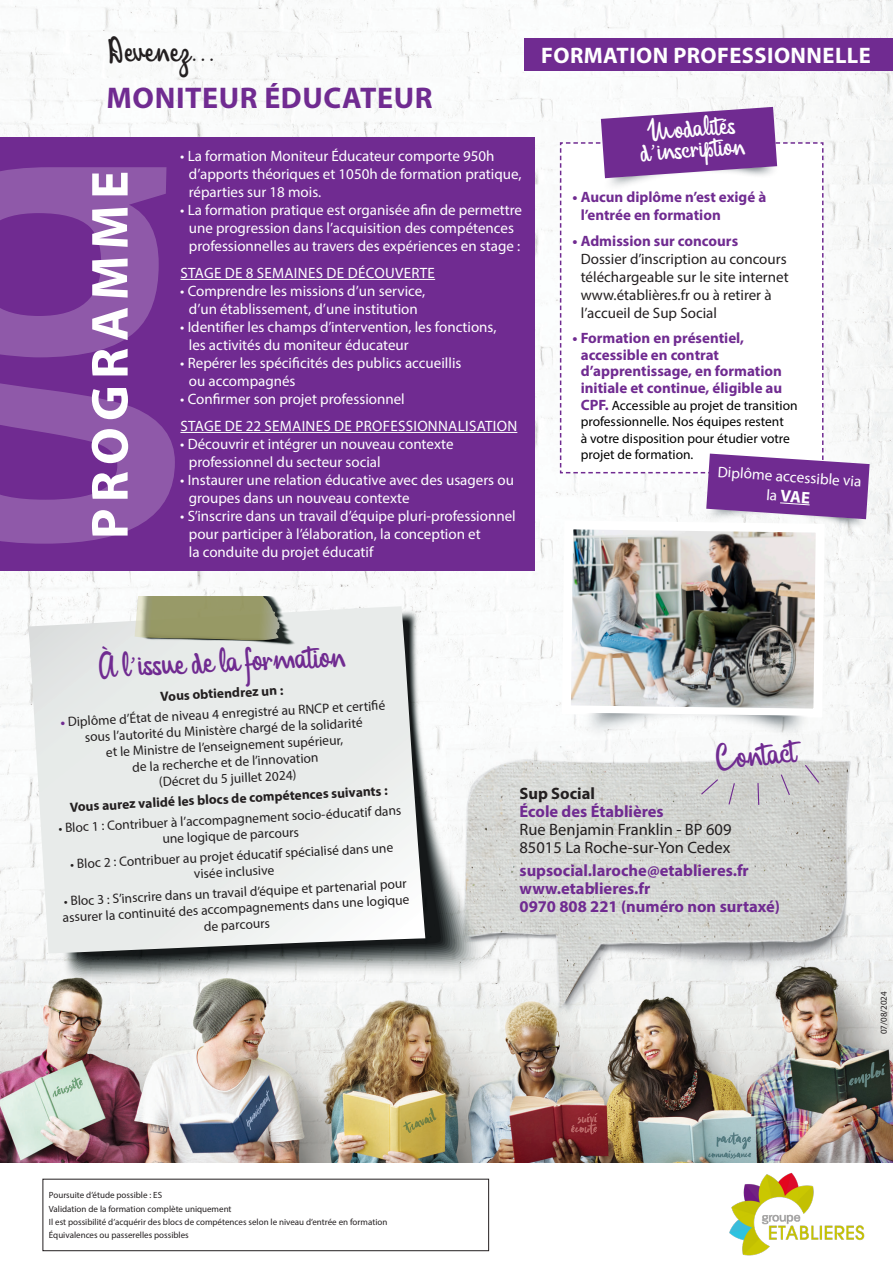
<style>
.page{position:relative;width:893px;height:1263px;background:#fff}
.page>*{position:absolute;margin:0;border:0;box-sizing:border-box;transform-origin:0 0}
.t1{font:700 52.5px "Myriad Pro";letter-spacing:.12em;color:#fff}
.t2{font:31.5px "Mandela Script Personal Use";color:#702b91}
.t3{font:700 30px "Myriad Pro";letter-spacing:.02em;color:#702b91}
.t4{font:30px "Mandela Script Personal Use";letter-spacing:.02em;color:#231f20}
.t5{font:25.5px "Mandela Script Personal Use";color:#fff}
.t6{font:700 22.5px "Myriad Pro";letter-spacing:.02em;color:#fff}
.t7{font:700 16.8px "Myriad Pro";color:#fff}
.t8{font:700 16.5px "Myriad Pro";color:#702b91}
.t9{font:16.5px "Myriad Pro";color:#231f20}
.t10{font:700 16.5px "Myriad Pro";color:#231f20}
.t11{font:15.3px "Myriad Pro";color:#fff}
.t12{font:15px/18px "Myriad Pro";color:#fff}
.t13{font:700 15px/16.5px "Myriad Pro";color:#702b91}
.t14{font:15px/18px "Myriad Pro";color:#231f20}
.t15{font:15px "Myriad Pro";letter-spacing:.02em;color:#fff}
.t16{font:13.5px/16.2px "Myriad Pro";color:#231f20;text-align:center}
.t17{font:13.5px/16.5px "Myriad Pro";color:#000001}
.t18{font:700 13.5px "Myriad Pro";color:#231f20}
.t19{font:9px "Myriad Pro";color:#231f20}
.s1{font-weight:700;color:#702b91}
.s2{font-weight:700;font-size:15px;color:#702b91}
.s3{font-weight:400;font-size:15.3px}
</style>
<div class="page">
<img style="left:0;top:0;width:893px;height:1162px">
<div style="left:0;top:137px;width:535px;height:433px;background:#702b91"></div>
<svg style="left:0;top:167px;width:175px;height:377px;fill:#8f59a9"></svg>
<hr style="left:180px;top:279px;width:255px;height:1px;background:#fff">
<hr style="left:180px;top:432px;width:337px;height:1px;background:#fff">
<div style="left:43px;top:1179px;width:446px;height:72px;border:1px solid #231f20"></div>
<img style="left:446px;top:728px;width:422px;height:303px">
<img style="left:446px;top:732px;width:422px;height:291px">
<svg style="left:780px;top:773px;width:11px;height:23px"></svg>
<svg style="left:757px;top:782px;width:3px;height:24px"></svg>
<svg style="left:728px;top:782px;width:8px;height:24px"></svg>
<svg style="left:700px;top:778px;width:19px;height:18px"></svg>
<svg style="left:804px;top:764px;width:16px;height:20px"></svg>
<svg style="left:63px;top:621px;width:378px;height:335px"></svg>
<svg style="left:28px;top:605px;width:397px;height:348px"></svg>
<svg style="left:135px;top:597px;width:161px;height:48px;background:#a3a581"></svg>
<div style="left:524px;top:39px;width:369px;height:32px;background:#702b91"></div>
<img style="left:557px;top:516px;width:272px;height:206px">
<img style="left:551px;top:712px;width:271px;height:39px">
<img style="left:685px;top:507px;width:201px;height:30px">
<svg style="left:560px;top:107px;width:310px;height:412px"></svg>
<img style="left:729px;top:1172px;width:136px;height:84px">
<p class="t4" style="left:107px;top:33px;width:109px">Devenez...</p>
<p class="t3" style="left:107px;top:78px;width:327px">MONITEUR ÉDUCATEUR</p>
<p class="t1" style="left:76px;top:539px;width:370px;rotate:-90deg">PROGRAMME</p>
<p class="t12" style="left:189px;top:147px;width:334px;text-indent:-9px">• La formation Moniteur Éducateur comporte 950h d’apports théoriques et 1050h de formation pratique, réparties sur 18 mois.</p>
<p class="t12" style="left:180px;top:201px;width:343px;text-align:center">• La formation pratique est organisée afin de permettre une progression dans l’acquisition des compétences professionnelles au travers des expériences en stage :</p>
<p class="t15" style="left:180px;top:264px;width:256px">STAGE DE 8 SEMAINES DE DÉCOUVERTE</p>
<p class="t12" style="left:180px;top:282px;width:246px;text-align:center">• Comprendre les missions d’un service, d’un établissement, d’une institution</p>
<p class="t12" style="left:189px;top:318px;width:309px;text-indent:-9px">• Identifier les champs d’intervention, les fonctions, les activités du moniteur éducateur</p>
<p class="t12" style="left:189px;top:354px;width:274px;text-indent:-9px">• Repérer les spécificités des publics accueillis ou accompagnés</p>
<p class="t12" style="left:180px;top:390px;width:226px">• Confirmer son projet professionnel</p>
<p class="t15" style="left:180px;top:417px;width:338px">STAGE DE 22 SEMAINES DE PROFESSIONNALISATION</p>
<p class="t12" style="left:189px;top:435px;width:266px;text-indent:-9px">• Découvrir et intégrer un nouveau contexte professionnel du secteur social</p>
<p class="t12" style="left:189px;top:471px;width:327px;text-indent:-9px">• Instaurer une relation éducative avec des usagers ou groupes dans un nouveau contexte</p>
<p class="t12" style="left:189px;top:507px;width:328px;text-indent:-9px">• S’inscrire dans un travail d’équipe pluri-professionnel pour participer à l’élaboration, la conception et<br>la conduite du projet éducatif</p>
<p class="t6" style="left:541px;top:41px;width:331px">FORMATION PROFESSIONNELLE</p>
<p class="t5" style="left:646px;top:116px;width:90px;rotate:-4deg">Modalités</p>
<p class="t5" style="left:639px;top:137px;width:106px;rotate:-4deg">d’inscription</p>
<p class="t13" style="left:581px;top:187px;width:187px;line-height:18px;text-indent:-8px">• Aucun diplôme n’est exigé à l’entrée en formation</p>
<p class="t14" style="left:581px;top:232px;width:209px;text-indent:-8px"><span class="s1">• Admission sur concours<br></span>Dossier d’inscription au concours téléchargeable sur le site internet www.établières.fr ou à retirer à l’accueil de Sup Social</p>
<p class="t13" style="left:581px;top:330px;width:203px;text-indent:-8px">• Formation en présentiel, accessible en contrat d’apprentissage, en formation initiale et continue, éligible au</p>
<p class="t17" style="left:581px;top:396px;width:218px"><span class="s2">CPF.</span> Accessible au projet de transition professionnelle. Nos équipes restent<br>à votre disposition pour étudier votre projet de formation.</p>
<p class="t11" style="left:718px;top:462px;width:146px;rotate:4deg">Diplôme accessible via</p>
<p class="t7" style="left:767px;top:484px;width:45px;rotate:4deg"><span class="s3">la</span> VAE</p>
<p class="t2" style="left:98px;top:649px;width:247px;rotate:-3deg">À l’issue de la formation</p>
<p class="t18" style="left:160px;top:688px;width:125px;rotate:-3deg">Vous obtiendrez un :</p>
<p class="t16" style="left:60px;top:714px;width:327px;rotate:-3deg"><span class="s1">•</span> Diplôme d’État de niveau 4 enregistré au RNCP et certifi é sous l’autorité du Ministère chargé de la solidarité<br>et le Ministre de l’enseignement supérieur,<br>de la recherche et de l’innovation<br>(Décret du 5 juillet 2024)</p>
<p class="t18" style="left:69px;top:798px;width:320px;rotate:-3deg">Vous aurez validé les blocs de compétences suivants :</p>
<p class="t16" style="left:58px;top:820px;width:345px;rotate:-3deg">• Bloc 1 : Contribuer à l’accompagnement socio-éducatif dans une logique de parcours</p>
<p class="t16" style="left:70px;top:856px;width:325px;rotate:-3deg">• Bloc 2 : Contribuer au projet éducatif spécialisé dans une visée inclusive</p>
<p class="t16" style="left:61px;top:893px;width:349px;rotate:-3deg">• Bloc 3 : S’inscrire dans un travail d’équipe et partenarial pour assurer la continuité des accompagnements dans une logique de parcours</p>
<p class="t2" style="left:714px;top:739px;width:81px;rotate:-5deg">Contact</p>
<p class="t10" style="left:519px;top:783px;width:77px">Sup Social</p>
<p class="t8" style="left:519px;top:801px;width:146px">École des Établières</p>
<p class="t9" style="left:519px;top:820px;width:214px">Rue Benjamin Franklin - BP 609</p>
<p class="t9" style="left:519px;top:838px;width:212px">85015 La Roche-sur-Yon Cedex</p>
<p class="t8" style="left:519px;top:859px;width:231px">supsocial.laroche@etablieres.fr</p>
<p class="t8" style="left:519px;top:877px;width:132px">www.etablieres.fr</p>
<p class="t8" style="left:519px;top:895px;width:262px">0970 808 221 (numéro non surtaxé)</p>
<p class="t19" style="left:878px;top:1034px;width:45px;rotate:-90deg">07/08/2024</p>
<p class="t19" style="left:49px;top:1190px;width:115px">Poursuite d’étude possible : ES</p>
<p class="t19" style="left:49px;top:1203px;width:184px">Validation de la formation complète uniquement</p>
<p class="t19" style="left:49px;top:1216px;width:340px">Il est possibilité d’acquérir des blocs de compétences selon le niveau d’entrée en formation</p>
<p class="t19" style="left:49px;top:1229px;width:141px">Équivalences ou passerelles possibles</p>
</div>
